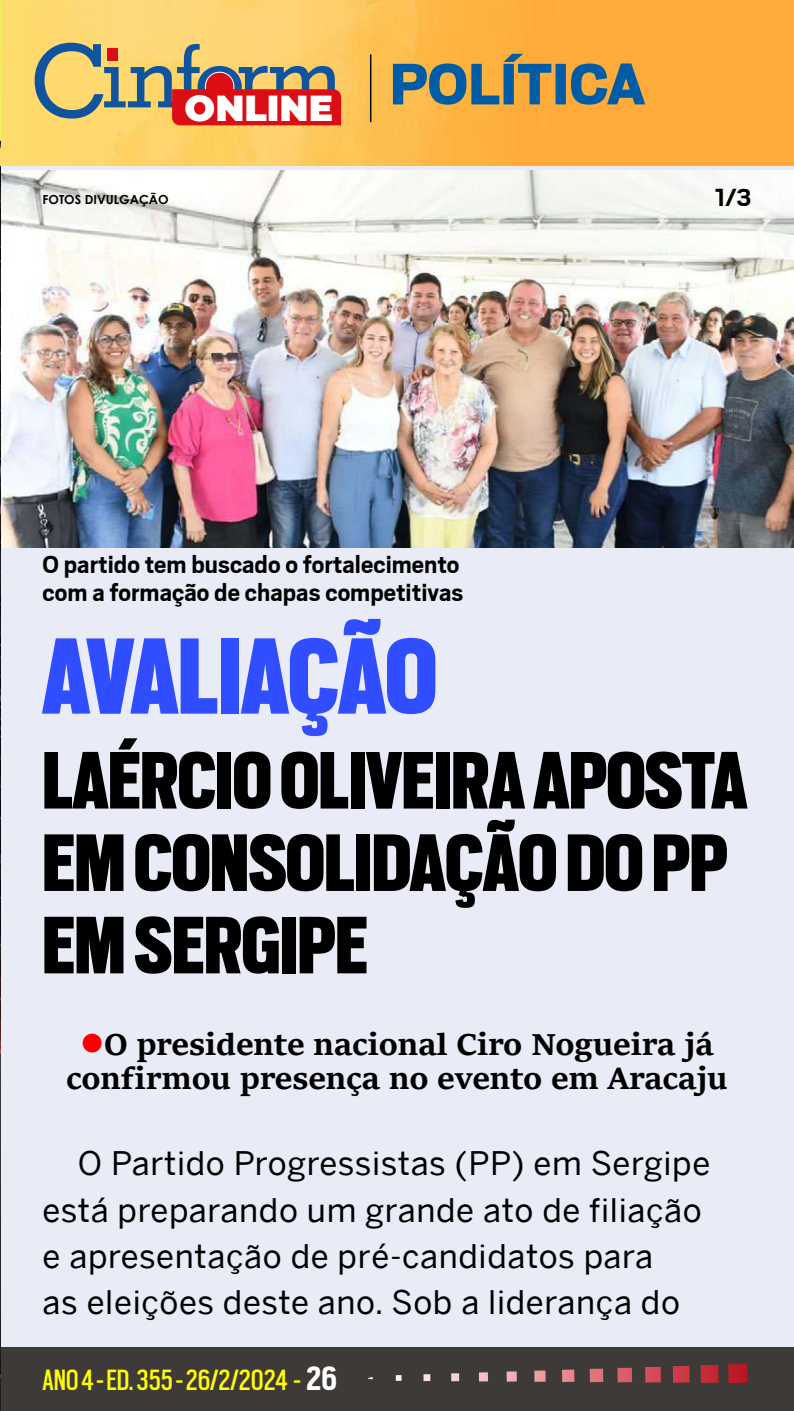
<style>
.page{position:relative;width:794px;height:1411px;background:#fff}
.page>*{position:absolute;margin:0;border:0;box-sizing:border-box;transform-origin:0 0}
.t1{font:900 120px "Scout Cond";color:#304eff}
.t2{font:900 90.25px/82.4px "Scout Cond";color:#000}
.t3{font:900 36.25px "Montserrat";color:#fff}
.t4{font:32.5px/46.4px "Benton Sans";letter-spacing:.02em;color:#000}
.t5{font:700 32.5px/33.8px "Sitka Text";letter-spacing:-.01em;color:#000;text-align:center}
.t6{font:32.5px "Scout Cond";color:#ff0}
.t7{font:700 27.5px/28.8px "Scout";color:#000}
.t8{font:700 12.5px "Century Gothic";color:#000}
.s1{color:#fa0000}
.s2{font-weight:700;font-size:37.5px;color:#fff}
</style>
<div class="page">
<div style="left:0;top:0;width:794px;height:1410px;background:#e9ebf7"></div>
<div style="left:0;top:1347px;width:794px;height:63px;background:#3e3a37"></div>
<img style="left:728px;top:1364px;width:19px;height:18px">
<img style="left:700px;top:1365px;width:18px;height:17px">
<img style="left:673px;top:1365px;width:16px;height:17px">
<img style="left:645px;top:1366px;width:16px;height:16px">
<img style="left:617px;top:1367px;width:15px;height:15px">
<svg style="left:590px;top:1368px;width:13px;height:13px"></svg>
<svg style="left:562px;top:1369px;width:12px;height:12px"></svg>
<svg style="left:534px;top:1370px;width:11px;height:11px"></svg>
<svg style="left:506px;top:1371px;width:11px;height:10px"></svg>
<svg style="left:479px;top:1372px;width:9px;height:9px"></svg>
<svg style="left:451px;top:1373px;width:8px;height:8px"></svg>
<svg style="left:423px;top:1374px;width:7px;height:6px"></svg>
<svg style="left:396px;top:1375px;width:5px;height:5px"></svg>
<img style="left:1px;top:170px;width:793px;height:377px">
<img style="left:0;top:165px;width:1px;height:1195px">
<img style="left:0;top:0;width:794px;height:165px">
<svg style="left:393px;top:54px;width:252px;height:51px;background:#8c8a6c"></svg>
<hr style="left:370px;top:55px;width:1px;height:67px;background:#000">
<hr style="left:0;top:1375px;width:1px;height:35px;background:#1f1f1f">
<svg style="left:0;top:1360px;width:1px;height:18px"></svg>
<img style="left:0;top:0;width:1px;height:131px">
<svg style="left:0;top:131px;width:1px;height:27px"></svg>
<svg style="left:35px;top:24px;width:306px;height:101px;background:#d09764"></svg>
<div style="left:107px;top:48px;width:11px;height:13px;background:#db0e15"></div>
<p class="t3" style="left:185px;top:81px;width:150px">ONLINE</p>
<p class="t8" style="left:43px;top:190px;width:128px">FOTOS DIVULGAÇÃO</p>
<p class="t7" style="left:43px;top:550px;width:422px">O partido tem buscado o fortalecimento com a formação de chapas competitivas</p>
<h1 class="t1" style="left:43px;top:619px;width:395px">AVALIAÇÃO</h1>
<p class="t7" style="left:714px;top:183px;width:39px">1/3</p>
<h2 class="t2" style="left:43px;top:740px;width:706px">LAÉRCIO OLIVEIRA APOSTA<br>EM CONSOLIDAÇÃO DO PP<br>EM SERGIPE</h2>
<p class="t5" style="left:66px;top:1024px;width:663px"><span class="s1">●</span>O presidente nacional Ciro Nogueira já confirmou presença no evento em Aracaju</p>
<p class="t4" style="left:43px;top:1139px;width:669px;text-indent:35px">O Partido Progressistas (PP) em Sergipe está preparando um grande ato de filiação e apresentação de pré-candidatos para<br>as eleições deste ano. Sob a liderança do</p>
<p class="t6" style="left:43px;top:1358px;width:296px">ANO 4 - ED. 355 - 26/2/2024 - <span class="s2">26</span></p>
</div>
